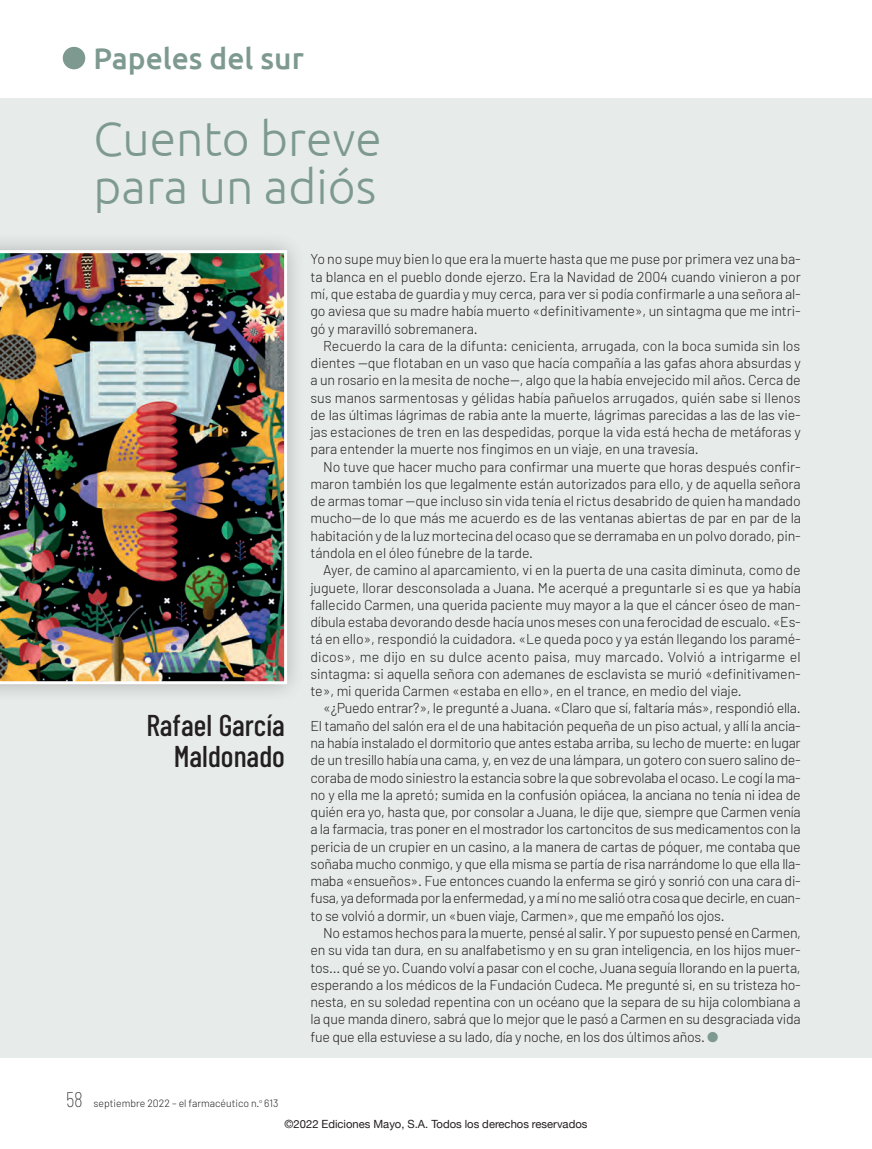
<style>
.page{position:relative;width:872px;height:1149px;background:#fff}
.page>*{position:absolute;margin:0;border:0;box-sizing:border-box;transform-origin:0 0}
.t1{font:300 48px/48px "Ubuntu";color:#7e9a90}
.PUBLI_nom{font:500 30px/31.5px "Barlow Condensed";color:#231f20;text-align:right}
.t2{font:500 30px "Ubuntu";color:#7e9a90}
.TEXT_GENERAL{font:300 14.25px/17.2px "Barlow";letter-spacing:-.01em;color:#231f20;text-align:justify}
.TEXT_GENERAL_sense_e{font:300 14.25px/17.2px "Barlow";letter-spacing:-.01em;color:#231f20;text-align:justify}
.t3{font:11.25px "Helvetica Neue";color:#231f20}
.t4{font:300 10.5px "Barlow";color:#231f20}
.s1{font-family:"Barlow Condensed";font-weight:100;font-size:21px}
.s2{color:#7e9a90}
</style>
<div class="page">
<div style="left:62px;top:46px;width:24px;height:24px;background:#7e9a90;border-radius:50%"></div>
<div style="left:61px;top:45px;width:26px;height:26px;border:2px solid #fff;border-radius:50%"></div>
<div style="left:0;top:98px;width:871px;height:959px;background:#e7ecea"></div>
<div style="left:0;top:232px;width:306px;height:470px;background:#231f20;opacity:.3"></div>
<img style="left:0;top:250px;width:287px;height:434px">
<h2 class="t2" style="left:94px;top:39px;width:212px">Papeles del sur</h2>
<h1 class="t1" style="left:94px;top:114px;width:290px">Cuento breve para un adiós</h1>
<p class="PUBLI_nom" style="left:146px;top:708px;width:140px">Rafael García<br>Maldonado</p>
<p class="t4" style="left:66px;top:1096px;width:214px"><span class="s1">58</span> septiembre 2022 – el farmacéutico n.<sup>o</sup> 613</p>
<p class="TEXT_GENERAL_sense_e" style="left:310px;top:250px;width:492px">Yo no supe muy bien lo que era la muerte hasta que me puse por primera vez una ba&shy;ta blanca en el pueblo donde ejerzo. Era la Navidad de 2004 cuando vinieron a por mí, que estaba de guardia y muy cerca, para ver si podía confirmarle a una señora al&shy;go aviesa que su madre había muerto «definitivamente», un sintagma que me intri&shy;gó y maravilló sobremanera.</p>
<p class="TEXT_GENERAL" style="left:310px;top:336px;width:492px;text-indent:13px">Recuerdo la cara de la difunta: cenicienta, arrugada, con la boca sumida sin los dientes —que flotaban en un vaso que hacía compañía a las gafas ahora absurdas y a un rosario en la mesita de noche—, algo que la había envejecido mil años. Cerca de sus manos sarmentosas y gélidas había pañuelos arrugados, quién sabe si llenos de las últimas lágrimas de rabia ante la muerte, lágrimas parecidas a las de las vie&shy;jas estaciones de tren en las despedidas, porque la vida está hecha de metáforas y para entender la muerte nos fingimos en un viaje, en una travesía.</p>
<p class="TEXT_GENERAL" style="left:310px;top:457px;width:492px;text-indent:13px">No tuve que hacer mucho para confirmar una muerte que horas después confir&shy;maron también los que legalmente están autorizados para ello, y de aquella señora de armas tomar —que incluso sin vida tenía el rictus desabrido de quien ha mandado mucho—de lo que más me acuerdo es de las ventanas abiertas de par en par de la habitación y de la luz mortecina del ocaso que se derramaba en un polvo dorado, pin&shy;tándola en el óleo fúnebre de la tarde.</p>
<p class="TEXT_GENERAL" style="left:310px;top:561px;width:492px;text-indent:13px">Ayer, de camino al aparcamiento, vi en la puerta de una casita diminuta, como de juguete, llorar desconsolada a Juana. Me acerqué a preguntarle si es que ya había fallecido Carmen, una querida paciente muy mayor a la que el cáncer óseo de man&shy;díbula estaba devorando desde hacía unos meses con una ferocidad de escualo. «Es&shy;tá en ello», respondió la cuidadora. «Le queda poco y ya están llegando los paramé&shy;dicos», me dijo en su dulce acento paisa, muy marcado. Volvió a intrigarme el sintagma: si aquella señora con ademanes de esclavista se murió «definitivamen&shy;te», mi querida Carmen «estaba en ello», en el trance, en medio del viaje.</p>
<p class="TEXT_GENERAL" style="left:310px;top:699px;width:492px;text-indent:13px">«¿Puedo entrar?», le pregunté a Juana. «Claro que sí, faltaría más», respondió ella.<br>El tamaño del salón era el de una habitación pequeña de un piso actual, y allí la ancia&shy;na había instalado el dormitorio que antes estaba arriba, su lecho de muerte: en lugar de un tresillo había una cama, y, en vez de una lámpara, un gotero con suero salino de&shy;coraba de modo siniestro la estancia sobre la que sobrevolaba el ocaso. Le cogí la ma&shy;no y ella me la apretó; sumida en la confusión opiácea, la anciana no tenía ni idea de quién era yo, hasta que, por consolar a Juana, le dije que, siempre que Carmen venía a la farmacia, tras poner en el mostrador los cartoncitos de sus medicamentos con la pericia de un crupier en un casino, a la manera de cartas de póquer, me contaba que soñaba mucho conmigo, y que ella misma se partía de risa narrándome lo que ella lla&shy;maba «ensueños». Fue entonces cuando la enferma se giró y sonrió con una cara di&shy;fusa, ya deformada por la enfermedad, y a mí no me salió otra cosa que decirle, en cuan&shy;to se volvió a dormir, un «buen viaje, Carmen», que me empañó los ojos.</p>
<p class="TEXT_GENERAL" style="left:310px;top:923px;width:492px;text-indent:13px">No estamos hechos para la muerte, pensé al salir. Y por supuesto pensé en Carmen, en su vida tan dura, en su analfabetismo y en su gran inteligencia, en los hijos muer&shy;tos... qué se yo. Cuando volví a pasar con el coche, Juana seguía llorando en la puerta, esperando a los médicos de la Fundación Cudeca. Me pregunté si, en su tristeza ho&shy;nesta, en su soledad repentina con un océano que la separa de su hija colombiana a la que manda dinero, sabrá que lo mejor que le pasó a Carmen en su desgraciada vida fue que ella estuviese a su lado, día y noche, en los dos últimos años. <span class="s2">●</span></p>
<p class="t3" style="left:284px;top:1114px;width:304px">©2022 Ediciones Mayo, S.A. Todos los derechos reservados</p>
</div>
